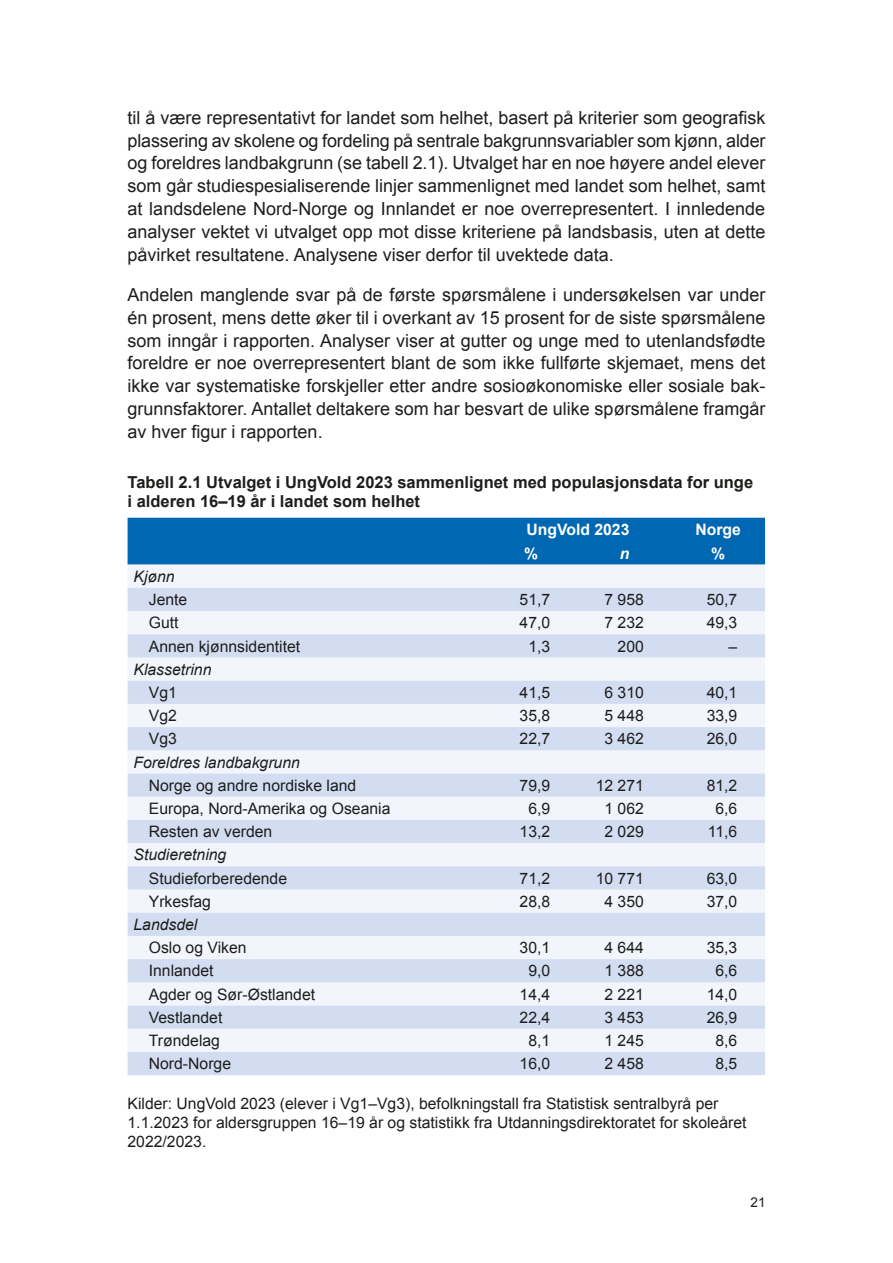
<style>
.page{position:relative;width:893px;height:1263px;background:#fff}
.page>*{position:absolute;margin:0;border:0;box-sizing:border-box;transform-origin:0 0}
.Brtekst{font:18px/22.8px "Arial";color:#1d1d1b;text-align:justify}
.TabellFigurtittel{font:700 16.5px/19.8px "Arial";color:#1d1d1b}
.Tabelltekst{font:15.75px "Arial";color:#1d1d1b}
.Kilde{font:15.75px/18.9px "Arial";color:#1d1d1b}
.Tabelltekst-2{font:italic 15.75px "Arial";color:#1d1d1b}
.Tabellheader{font:700 15.75px "Arial";color:#fff}
.Tabellheader-2{font:italic 700 15.75px "Arial";color:#fff}
.t1{font:13.5px "Arial";color:#1d1d1b}
</style>
<div class="page">
<div style="left:128px;top:518px;width:637px;height:47px;background:#0067b2"></div>
<div style="left:128px;top:565px;width:637px;height:23px;background:#f2f5fc"></div>
<svg style="left:128px;top:588px;width:637px;height:487px;fill:#d3ddf2"></svg>
<p class="Brtekst" style="left:128px;top:106px;width:639px">til å være representativt for landet som helhet, basert på kriterier som geografisk plassering av skolene og fordeling på sentrale bakgrunnsvariabler som kjønn, alder og foreldres landbakgrunn (se tabell 2.1). Utvalget har en noe høyere andel elever som går studiespesialiserende linjer sammenlignet med landet som helhet, samt at landsdelene Nord-Norge og Innlandet er noe overrepresentert. I innledende analyser vektet vi utvalget opp mot disse kriteriene på landsbasis, uten at dette påvirket resultatene. Analysene viser derfor til uvektede data.</p>
<p class="Brtekst" style="left:128px;top:283px;width:639px">Andelen manglende svar på de første spørsmålene i undersøkelsen var under én prosent, mens dette øker til i overkant av 15 prosent for de siste spørsmålene som inngår i rapporten. Analyser viser at gutter og unge med to utenlandsfødte foreldre er noe overrepresentert blant de som ikke fullførte skjemaet, mens det ikke var systematiske forskjeller etter andre sosioøkonomiske eller sosiale bak&shy;grunnsfaktorer. Antallet deltakere som har besvart de ulike spørsmålene framgår av hver figur i rapporten.</p>
<p class="TabellFigurtittel" style="left:128px;top:472px;width:627px">Tabell 2.1 Utvalget i UngVold 2023 sammenlignet med populasjonsdata for unge i alderen 16–19 år i landet som helhet</p>
<p class="Tabellheader" style="left:526px;top:519px;width:104px">UngVold 2023</p>
<p class="Tabellheader" style="left:695px;top:519px;width:47px">Norge</p>
<p class="Tabellheader" style="left:524px;top:543px;width:16px">%</p>
<p class="Tabellheader-2" style="left:620px;top:543px;width:11px">n</p>
<p class="Tabellheader" style="left:711px;top:543px;width:16px">%</p>
<p class="Tabelltekst-2" style="left:134px;top:566px;width:43px">Kjønn</p>
<p class="Tabelltekst" style="left:149px;top:589px;width:40px">Jente</p>
<p class="Tabelltekst" style="left:520px;top:589px;width:32px">51,7</p>
<p class="Tabelltekst" style="left:604px;top:589px;width:41px">7 958</p>
<p class="Tabelltekst" style="left:707px;top:589px;width:32px">50,7</p>
<p class="Tabelltekst" style="left:149px;top:612px;width:31px">Gutt</p>
<p class="Tabelltekst" style="left:520px;top:612px;width:32px">47,0</p>
<p class="Tabelltekst" style="left:604px;top:612px;width:41px">7 232</p>
<p class="Tabelltekst" style="left:707px;top:612px;width:32px">49,3</p>
<p class="Tabelltekst" style="left:149px;top:636px;width:153px">Annen kjønnsidentitet</p>
<p class="Tabelltekst" style="left:528px;top:636px;width:23px">1,3</p>
<p class="Tabelltekst" style="left:618px;top:636px;width:28px">200</p>
<p class="Tabelltekst" style="left:729px;top:636px;width:10px">–</p>
<p class="Tabelltekst-2" style="left:134px;top:659px;width:79px">Klassetrinn</p>
<p class="Tabelltekst" style="left:149px;top:682px;width:30px">Vg1</p>
<p class="Tabelltekst" style="left:520px;top:682px;width:32px">41,5</p>
<p class="Tabelltekst" style="left:604px;top:682px;width:41px">6 310</p>
<p class="Tabelltekst" style="left:707px;top:682px;width:32px">40,1</p>
<p class="Tabelltekst" style="left:149px;top:705px;width:30px">Vg2</p>
<p class="Tabelltekst" style="left:520px;top:705px;width:32px">35,8</p>
<p class="Tabelltekst" style="left:604px;top:705px;width:41px">5 448</p>
<p class="Tabelltekst" style="left:707px;top:705px;width:32px">33,9</p>
<p class="Tabelltekst" style="left:149px;top:728px;width:30px">Vg3</p>
<p class="Tabelltekst" style="left:520px;top:728px;width:32px">22,7</p>
<p class="Tabelltekst" style="left:604px;top:728px;width:41px">3 462</p>
<p class="Tabelltekst" style="left:707px;top:728px;width:32px">26,0</p>
<p class="Tabelltekst-2" style="left:134px;top:752px;width:168px">Foreldres landbakgrunn</p>
<p class="Tabelltekst" style="left:149px;top:775px;width:209px">Norge og andre nordiske land</p>
<p class="Tabelltekst" style="left:520px;top:775px;width:32px">79,9</p>
<p class="Tabelltekst" style="left:596px;top:775px;width:50px">12 271</p>
<p class="Tabelltekst" style="left:707px;top:775px;width:32px">81,2</p>
<p class="Tabelltekst" style="left:149px;top:798px;width:243px">Europa, Nord-Amerika og Oseania</p>
<p class="Tabelltekst" style="left:528px;top:798px;width:23px">6,9</p>
<p class="Tabelltekst" style="left:604px;top:798px;width:41px">1 062</p>
<p class="Tabelltekst" style="left:715px;top:798px;width:23px">6,6</p>
<p class="Tabelltekst" style="left:149px;top:821px;width:125px">Resten av verden</p>
<p class="Tabelltekst" style="left:520px;top:821px;width:32px">13,2</p>
<p class="Tabelltekst" style="left:604px;top:821px;width:41px">2 029</p>
<p class="Tabelltekst" style="left:708px;top:821px;width:31px">11,6</p>
<p class="Tabelltekst-2" style="left:134px;top:845px;width:94px">Studieretning</p>
<p class="Tabelltekst" style="left:149px;top:868px;width:140px">Studieforberedende</p>
<p class="Tabelltekst" style="left:520px;top:868px;width:32px">71,2</p>
<p class="Tabelltekst" style="left:596px;top:868px;width:50px">10 771</p>
<p class="Tabelltekst" style="left:707px;top:868px;width:32px">63,0</p>
<p class="Tabelltekst" style="left:149px;top:891px;width:64px">Yrkesfag</p>
<p class="Tabelltekst" style="left:520px;top:891px;width:32px">28,8</p>
<p class="Tabelltekst" style="left:604px;top:891px;width:41px">4 350</p>
<p class="Tabelltekst" style="left:707px;top:891px;width:32px">37,0</p>
<p class="Tabelltekst-2" style="left:134px;top:914px;width:65px">Landsdel</p>
<p class="Tabelltekst" style="left:149px;top:937px;width:99px">Oslo og Viken</p>
<p class="Tabelltekst" style="left:520px;top:937px;width:32px">30,1</p>
<p class="Tabelltekst" style="left:604px;top:937px;width:41px">4 644</p>
<p class="Tabelltekst" style="left:707px;top:937px;width:32px">35,3</p>
<p class="Tabelltekst" style="left:149px;top:961px;width:66px">Innlandet</p>
<p class="Tabelltekst" style="left:528px;top:961px;width:23px">9,0</p>
<p class="Tabelltekst" style="left:604px;top:961px;width:41px">1 388</p>
<p class="Tabelltekst" style="left:715px;top:961px;width:23px">6,6</p>
<p class="Tabelltekst" style="left:149px;top:984px;width:168px">Agder og Sør-Østlandet</p>
<p class="Tabelltekst" style="left:520px;top:984px;width:32px">14,4</p>
<p class="Tabelltekst" style="left:604px;top:984px;width:41px">2 221</p>
<p class="Tabelltekst" style="left:707px;top:984px;width:32px">14,0</p>
<p class="Tabelltekst" style="left:149px;top:1007px;width:75px">Vestlandet</p>
<p class="Tabelltekst" style="left:520px;top:1007px;width:32px">22,4</p>
<p class="Tabelltekst" style="left:604px;top:1007px;width:41px">3 453</p>
<p class="Tabelltekst" style="left:707px;top:1007px;width:32px">26,9</p>
<p class="Tabelltekst" style="left:149px;top:1030px;width:73px">Trøndelag</p>
<p class="Tabelltekst" style="left:528px;top:1030px;width:23px">8,1</p>
<p class="Tabelltekst" style="left:604px;top:1030px;width:41px">1 245</p>
<p class="Tabelltekst" style="left:715px;top:1030px;width:23px">8,6</p>
<p class="Tabelltekst" style="left:149px;top:1053px;width:84px">Nord-Norge</p>
<p class="Tabelltekst" style="left:520px;top:1053px;width:32px">16,0</p>
<p class="Tabelltekst" style="left:604px;top:1053px;width:41px">2 458</p>
<p class="Tabelltekst" style="left:715px;top:1053px;width:23px">8,5</p>
<p class="Kilde" style="left:128px;top:1094px;width:620px">Kilder: UngVold 2023 (elever i Vg1–Vg3), befolkningstall fra Statistisk sentralbyrå per<br>1.1.2023 for aldersgruppen 16–19 år og statistikk fra Utdanningsdirektoratet for skoleåret<br>2022/2023.</p>
<p class="t1" style="left:751px;top:1193px;width:17px">21</p>
</div>
